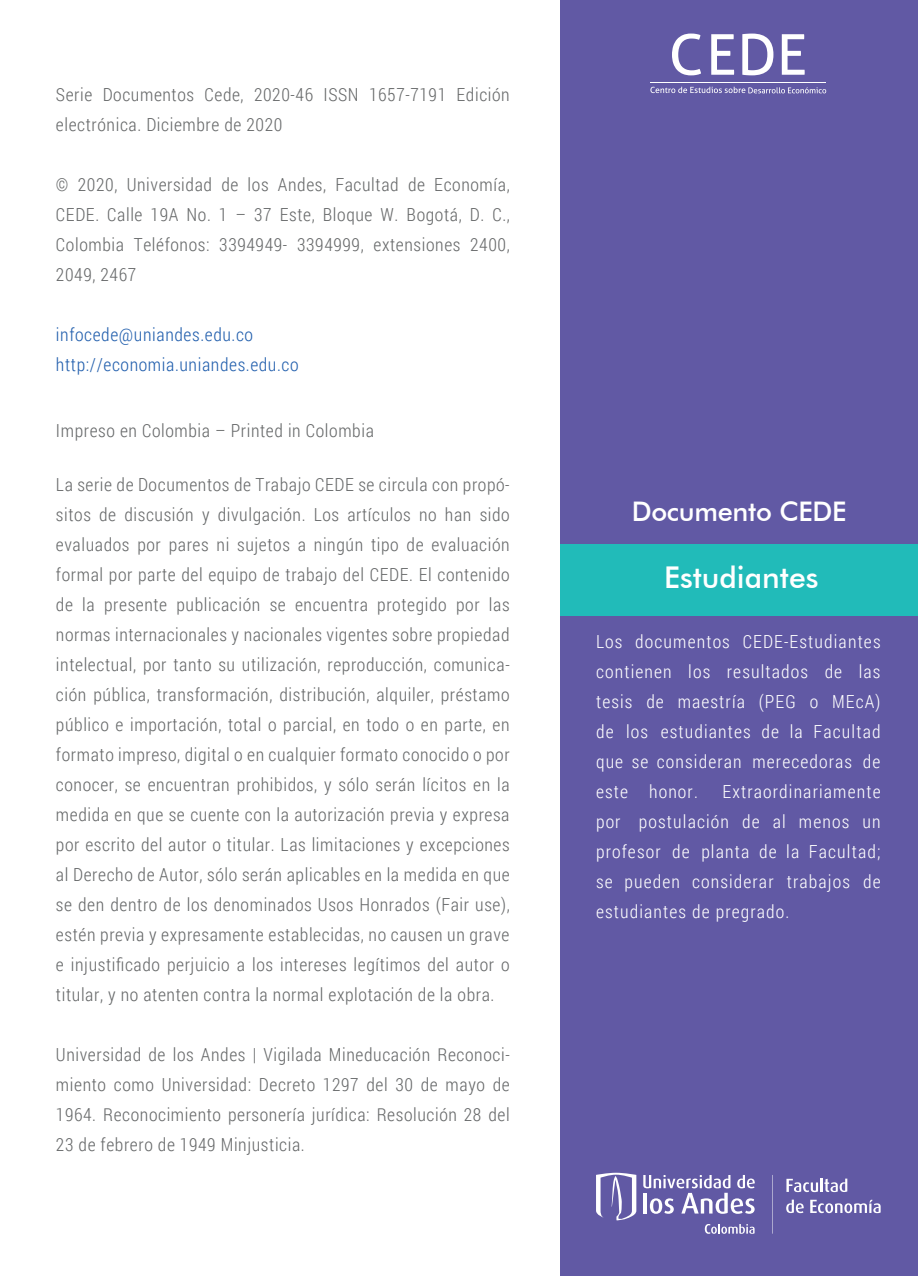
<style>
.page{position:relative;width:918px;height:1276px;background:#fff}
.page>*{position:absolute;margin:0;border:0;box-sizing:border-box;transform-origin:0 0}
.t1{font:500 30px "Futura BT";color:#fff}
.t2{font:500 27px "Futura BT";letter-spacing:-.01em;color:#fff}
.t3{font:300 18px/30px "Roboto Condensed";letter-spacing:.035em;color:#67696a;text-align:justify}
.t4{font:300 18px/30px "Roboto Condensed";letter-spacing:.06em;color:#fff;text-align:justify}
.t5{font:300 18px/30px "Roboto Condensed";letter-spacing:.035em;color:#225fad}
</style>
<div class="page">
<div style="left:560px;top:0;width:358px;height:1276px;background:#6159a4"></div>
<svg style="left:786px;top:1179px;width:32px;height:13px"></svg>
<hr style="left:820px;top:1178px;width:3px;height:14px;background:#fff">
<svg style="left:824px;top:1178px;width:23px;height:14px"></svg>
<svg style="left:786px;top:1199px;width:18px;height:14px"></svg>
<svg style="left:810px;top:1199px;width:71px;height:14px"></svg>
<svg style="left:596px;top:1172px;width:40px;height:49px"></svg>
<svg style="left:643px;top:1175px;width:112px;height:39px"></svg>
<svg style="left:705px;top:1224px;width:50px;height:10px"></svg>
<hr style="left:772px;top:1175px;width:1px;height:58px;background:#fff">
<svg style="left:672px;top:34px;width:29px;height:41px"></svg>
<svg style="left:711px;top:34px;width:23px;height:41px"></svg>
<svg style="left:782px;top:34px;width:23px;height:41px"></svg>
<svg style="left:742px;top:34px;width:31px;height:41px"></svg>
<hr style="left:650px;top:82px;width:176px;height:1px;background:#fff">
<svg style="left:650px;top:87px;width:176px;height:6px"></svg>
<div style="left:560px;top:544px;width:358px;height:71px;background:#21bbb9"></div>
<p class="t3" style="left:56px;top:79px;width:455px">Serie Documentos Cede, 2020-46 ISSN 1657-7191 Edición electrónica. Diciembre de 2020</p>
<p class="t3" style="left:56px;top:169px;width:455px">© 2020, Universidad de los Andes, Facultad de Economía, CEDE. Calle 19A No. 1 – 37 Este, Bloque W. Bogotá, D. C., Colombia Teléfonos: 3394949- 3394999, extensiones 2400, 2049, 2467</p>
<p class="t5" style="left:56px;top:319px;width:244px">infocede@uniandes.edu.co http://economia.uniandes.edu.co</p>
<p class="t3" style="left:56px;top:415px;width:319px">Impreso en Colombia – Printed in Colombia</p>
<p class="t3" style="left:56px;top:469px;width:455px">La serie de Documentos de Trabajo CEDE se circula con propó&shy;sitos de discusión y divulgación. Los artículos no han sido evaluados por pares ni sujetos a ningún tipo de evaluación formal por parte del equipo de trabajo del CEDE. El contenido de la presente publicación se encuentra protegido por las normas internacionales y nacionales vigentes sobre propiedad intelectual, por tanto su utilización, reproducción, comunica&shy;ción pública, transformación, distribución, alquiler, préstamo público e importación, total o parcial, en todo o en parte, en formato impreso, digital o en cualquier formato conocido o por conocer, se encuentran prohibidos, y sólo serán lícitos en la medida en que se cuente con la autorización previa y expresa por escrito del autor o titular. Las limitaciones y excepciones al Derecho de Autor, sólo serán aplicables en la medida en que se den dentro de los denominados Usos Honrados (Fair use), estén previa y expresamente establecidas, no causen un grave e injustificado perjuicio a los intereses legítimos del autor o titular, y no atenten contra la normal explotación de la obra.</p>
<p class="t3" style="left:56px;top:1039px;width:455px">Universidad de los Andes | Vigilada Mineducación Reconoci&shy;miento como Universidad: Decreto 1297 del 30 de mayo de 1964. Reconocimiento personería jurídica: Resolución 28 del 23 de febrero de 1949 Minjusticia.</p>
<h2 class="t2" style="left:632px;top:495px;width:216px">Documento CEDE</h2>
<h1 class="t1" style="left:664px;top:559px;width:156px">Estudiantes</h1>
<p class="t4" style="left:596px;top:625px;width:286px">Los documentos CEDE-Estudiantes contienen los resultados de las tesis de maestría (PEG o MEcA) de los estudiantes de la Facultad que se consideran merecedoras de este honor.</p>
<p class="t4" style="left:596px;top:775px;width:286px;text-indent:126px">Extraordinariamente por postulación de al menos un profesor de planta de la Facultad; se pueden considerar trabajos de estudiantes de pregrado.</p>
</div>
